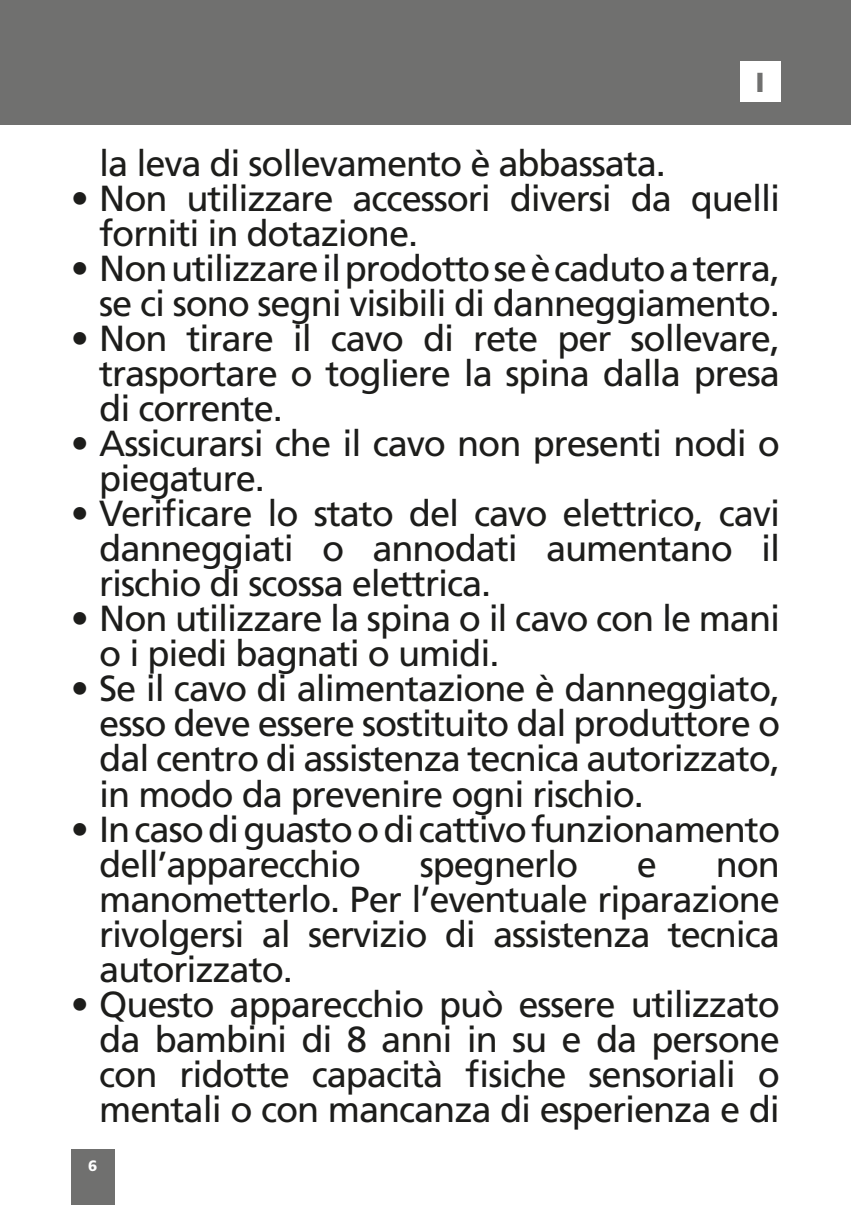
<style>
.page{position:relative;width:851px;height:1205px;background:#fff}
.page>*{position:absolute;margin:0;border:0;box-sizing:border-box;transform-origin:0 0}
.t1{font:36.25px/35px "Frutiger LT Std";letter-spacing:-.03em;color:#1d1d1b;text-align:justify}
.t2{font:900 27.5px "Frutiger LT Std";color:#70706f}
.t3{font:900 15px "Frutiger LT Std";color:#fff}
</style>
<div class="page">
<div style="left:0;top:0;width:850px;height:125px;background:#70706f"></div>
<div style="left:71px;top:1149px;width:44px;height:56px;background:#70706f"></div>
<div style="left:740px;top:61px;width:40px;height:41px;background:#fff"></div>
<p class="t2" style="left:755px;top:66px;width:11px">I</p>
<p class="t1" style="left:99px;top:146px;width:568px">la leva di sollevamento è abbassata.</p>
<p class="t1" style="left:99px;top:181px;width:682px;text-indent:-28px">• Non utilizzare accessori diversi da quelli forniti in dotazione.</p>
<p class="t1" style="left:71px;top:251px;width:710px;text-align:right">• Non utilizzare il prodotto se è caduto a terra, se ci sono segni visibili di danneggiamento.</p>
<p class="t1" style="left:99px;top:321px;width:682px;text-indent:-28px">• Non tirare il cavo di rete per sollevare, trasportare o togliere la spina dalla presa di corrente.</p>
<p class="t1" style="left:99px;top:426px;width:682px;text-indent:-28px">• Assicurarsi che il cavo non presenti nodi o piegature.</p>
<p class="t1" style="left:99px;top:496px;width:682px;text-indent:-28px">• Verificare lo stato del cavo elettrico, cavi danneggiati o annodati aumentano il rischio di scossa elettrica.</p>
<p class="t1" style="left:99px;top:601px;width:682px;text-indent:-28px">• Non utilizzare la spina o il cavo con le mani o i piedi bagnati o umidi.</p>
<p class="t1" style="left:99px;top:671px;width:682px;text-indent:-28px">• Se il cavo di alimentazione è danneggiato, esso deve essere sostituito dal produttore o dal centro di assistenza tecnica autorizzato, in modo da prevenire ogni rischio.</p>
<p class="t1" style="left:99px;top:811px;width:682px;text-indent:-28px">• In caso di guasto o di cattivo funzionamento dell’apparecchio</p>
<p class="t1" style="left:419px;top:846px;width:160px">spegnerlo</p>
<p class="t1" style="left:637px;top:846px;width:22px">e</p>
<p class="t1" style="left:99px;top:846px;width:682px;text-indent:616px">non manometterlo. Per l’eventuale riparazione rivolgersi al servizio di assistenza tecnica autorizzato.</p>
<p class="t1" style="left:99px;top:987px;width:682px;text-indent:-28px">• Questo apparecchio può essere utilizzato da bambini di 8 anni in su e da persone con ridotte capacità fisiche sensoriali o mentali o con mancanza di esperienza e di</p>
<p class="t3" style="left:88px;top:1156px;width:11px">6</p>
</div>
